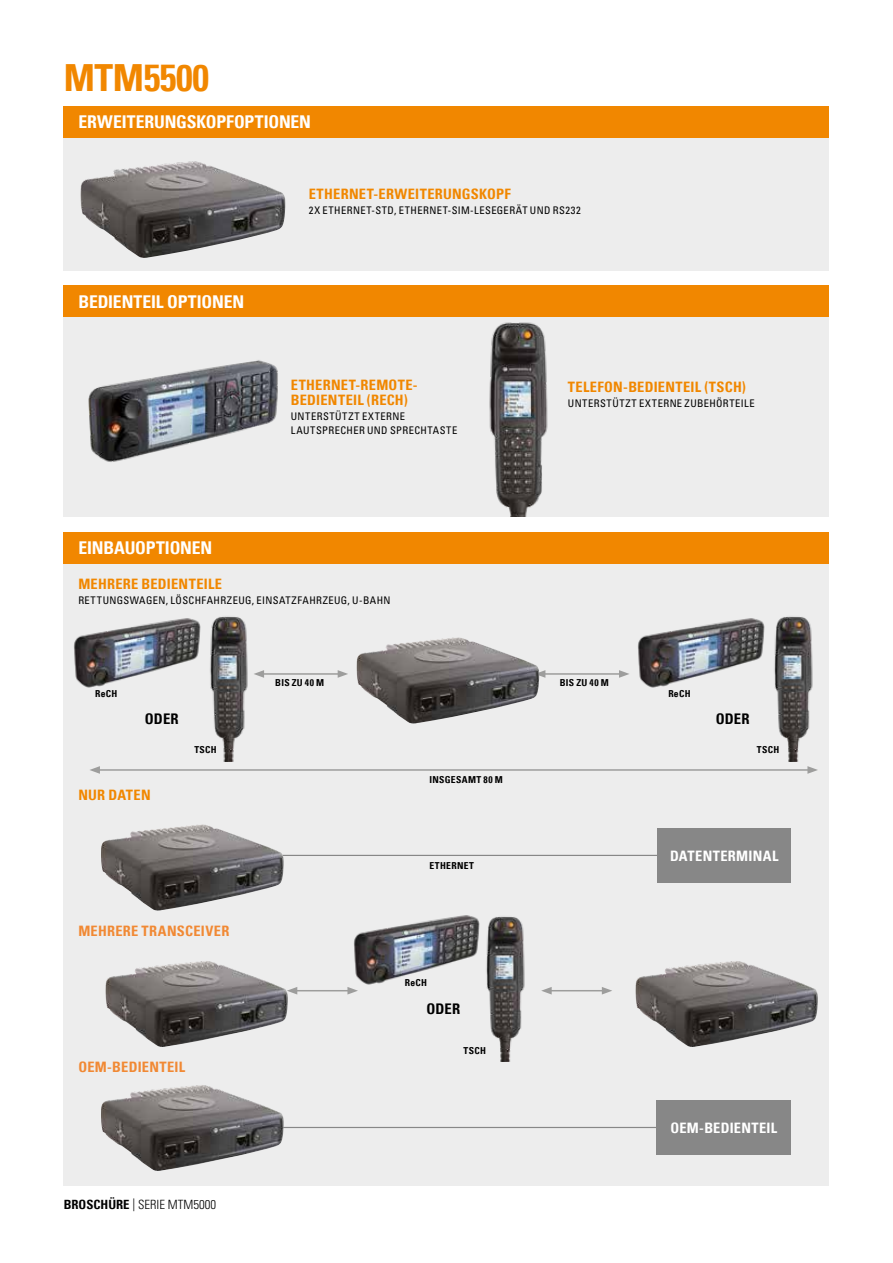
<style>
.page{position:relative;width:893px;height:1263px;background:#fff}
.page>*{position:absolute;margin:0;border:0;box-sizing:border-box;transform-origin:0 0}
.t1{font:700 condensed 37.35px "Univers LT";letter-spacing:-.01em;color:#f18700}
.t2{font:700 condensed 17.7px "Univers LT";letter-spacing:-.01em;color:#fff}
.t3{font:700 condensed 14.7px "Univers LT";letter-spacing:.01em;color:#000}
.t4{font:700 condensed 14.4px/14.7px "Univers LT";letter-spacing:.02em;color:#f18700}
.t5{font:700 condensed 14.4px "Univers LT";letter-spacing:.02em;color:#f18934}
.t6{font:700 condensed 14.4px "Univers LT";letter-spacing:.02em;color:#fff}
.t7{font:300 condensed 12.75px "Univers";color:#000}
.t8{font:condensed 10.5px/14.7px "Univers";letter-spacing:.045em;color:#000}
.t9{font:700 condensed 9.6px "Univers LT";letter-spacing:.035em;color:#000}
.s1{font-family:"Univers LT";font-weight:700}
</style>
<div class="page">
<div style="left:64px;top:532px;width:765px;height:653px;background:#ededed"></div>
<div style="left:64px;top:107px;width:765px;height:164px;background:#ededed"></div>
<div style="left:64px;top:294px;width:765px;height:223px;background:#ededed"></div>
<div style="left:64px;top:106px;width:765px;height:31px;background:#f18700"></div>
<div style="left:64px;top:286px;width:765px;height:31px;background:#f18700"></div>
<img style="left:80px;top:161px;width:206px;height:97px">
<img style="left:105px;top:961px;width:183px;height:86px">
<img style="left:635px;top:961px;width:183px;height:86px">
<div style="left:64px;top:532px;width:765px;height:31px;background:#f18700"></div>
<img style="left:210px;top:616px;width:38px;height:145px">
<img style="left:489px;top:322px;width:59px;height:195px">
<img style="left:774px;top:616px;width:39px;height:145px">
<img style="left:486px;top:916px;width:39px;height:145px">
<img style="left:74px;top:618px;width:127px;height:70px">
<img style="left:638px;top:618px;width:127px;height:70px">
<img style="left:354px;top:915px;width:126px;height:70px">
<hr style="left:262px;top:673px;width:78px;height:2px;background:#9d9d9c">
<svg style="left:254px;top:670px;width:10px;height:8px"></svg>
<svg style="left:338px;top:670px;width:10px;height:8px"></svg>
<hr style="left:543px;top:673px;width:78px;height:2px;background:#9d9d9c">
<svg style="left:539px;top:670px;width:6px;height:8px"></svg>
<svg style="left:619px;top:670px;width:10px;height:8px"></svg>
<hr style="left:295px;top:990px;width:55px;height:1px;background:#9d9d9c">
<svg style="left:287px;top:987px;width:10px;height:7px"></svg>
<svg style="left:347px;top:987px;width:11px;height:7px"></svg>
<hr style="left:549px;top:990px;width:55px;height:1px;background:#9d9d9c">
<svg style="left:541px;top:987px;width:11px;height:7px"></svg>
<svg style="left:602px;top:987px;width:10px;height:7px"></svg>
<hr style="left:98px;top:769px;width:712px;height:2px;background:#9d9d9c">
<svg style="left:90px;top:766px;width:10px;height:8px"></svg>
<svg style="left:807px;top:766px;width:11px;height:8px"></svg>
<div style="left:657px;top:828px;width:134px;height:54px;background:#878787"></div>
<div style="left:657px;top:1100px;width:134px;height:54px;background:#878787"></div>
<hr style="left:266px;top:855px;width:402px;height:1px;background:#878787">
<hr style="left:266px;top:1127px;width:402px;height:1px;background:#878787">
<img style="left:88px;top:360px;width:190px;height:102px">
<img style="left:356px;top:637px;width:183px;height:87px">
<img style="left:101px;top:824px;width:183px;height:87px">
<img style="left:101px;top:1085px;width:183px;height:86px">
<h1 class="t1" style="left:64px;top:55px;width:147px">MTM5500</h1>
<h2 class="t2" style="left:79px;top:111px;width:234px">ERWEITERUNGSKOPFOPTIONEN</h2>
<h2 class="t2" style="left:79px;top:290px;width:167px">BEDIENTEIL OPTIONEN</h2>
<h3 class="t4" style="left:309px;top:186px;width:204px">ETHERNET-ERWEITERUNGSKOPF</h3>
<p class="t8" style="left:309px;top:202px;width:273px">2X ETHERNET-STD, ETHERNET-SIM-LESEGERÄT UND RS232</p>
<h3 class="t4" style="left:291px;top:378px;width:128px">ETHERNET-REMOTE-<br>BEDIENTEIL (RECH)</h3>
<p class="t8" style="left:291px;top:408px;width:168px">UNTERSTÜTZT EXTERNE<br>LAUTSPRECHER UND SPRECHTASTE</p>
<h3 class="t4" style="left:568px;top:380px;width:179px">TELEFON-BEDIENTEIL (TSCH)</h3>
<p class="t8" style="left:568px;top:396px;width:188px">UNTERSTÜTZT EXTERNE ZUBEHÖRTEILE</p>
<h2 class="t2" style="left:79px;top:537px;width:135px">EINBAUOPTIONEN</h2>
<h3 class="t4" style="left:78px;top:576px;width:145px">MEHRERE BEDIENTEILE</h3>
<p class="t8" style="left:78px;top:592px;width:314px">RETTUNGSWAGEN, LÖSCHFAHRZEUG, EINSATZFAHRZEUG, U-BAHN</p>
<p class="t9" style="left:275px;top:677px;width:50px">BIS ZU 40 M</p>
<p class="t9" style="left:560px;top:677px;width:50px">BIS ZU 40 M</p>
<p class="t9" style="left:95px;top:688px;width:24px">ReCH</p>
<p class="t9" style="left:668px;top:688px;width:24px">ReCH</p>
<h3 class="t3" style="left:145px;top:709px;width:36px">ODER</h3>
<h3 class="t3" style="left:716px;top:709px;width:36px">ODER</h3>
<p class="t9" style="left:194px;top:743px;width:24px">TSCH</p>
<p class="t9" style="left:757px;top:743px;width:24px">TSCH</p>
<h3 class="t4" style="left:78px;top:788px;width:74px">NUR DATEN</h3>
<h3 class="t5" style="left:78px;top:922px;width:153px">MEHRERE TRANSCEIVER</h3>
<h3 class="t5" style="left:78px;top:1058px;width:108px">OEM-BEDIENTEIL</h3>
<p class="t7" style="left:64px;top:1197px;width:154px"><span class="s1">BROSCHÜRE</span> | SERIE MTM5000</p>
<p class="t9" style="left:429px;top:774px;width:75px">INSGESAMT 80 M</p>
<p class="t9" style="left:429px;top:860px;width:46px">ETHERNET</p>
<p class="t9" style="left:405px;top:977px;width:24px">ReCH</p>
<h3 class="t3" style="left:426px;top:1000px;width:36px">ODER</h3>
<p class="t9" style="left:464px;top:1044px;width:24px">TSCH</p>
<h3 class="t6" style="left:670px;top:846px;width:110px">DATENTERMINAL</h3>
<h3 class="t6" style="left:670px;top:1119px;width:108px">OEM-BEDIENTEIL</h3>
</div>
